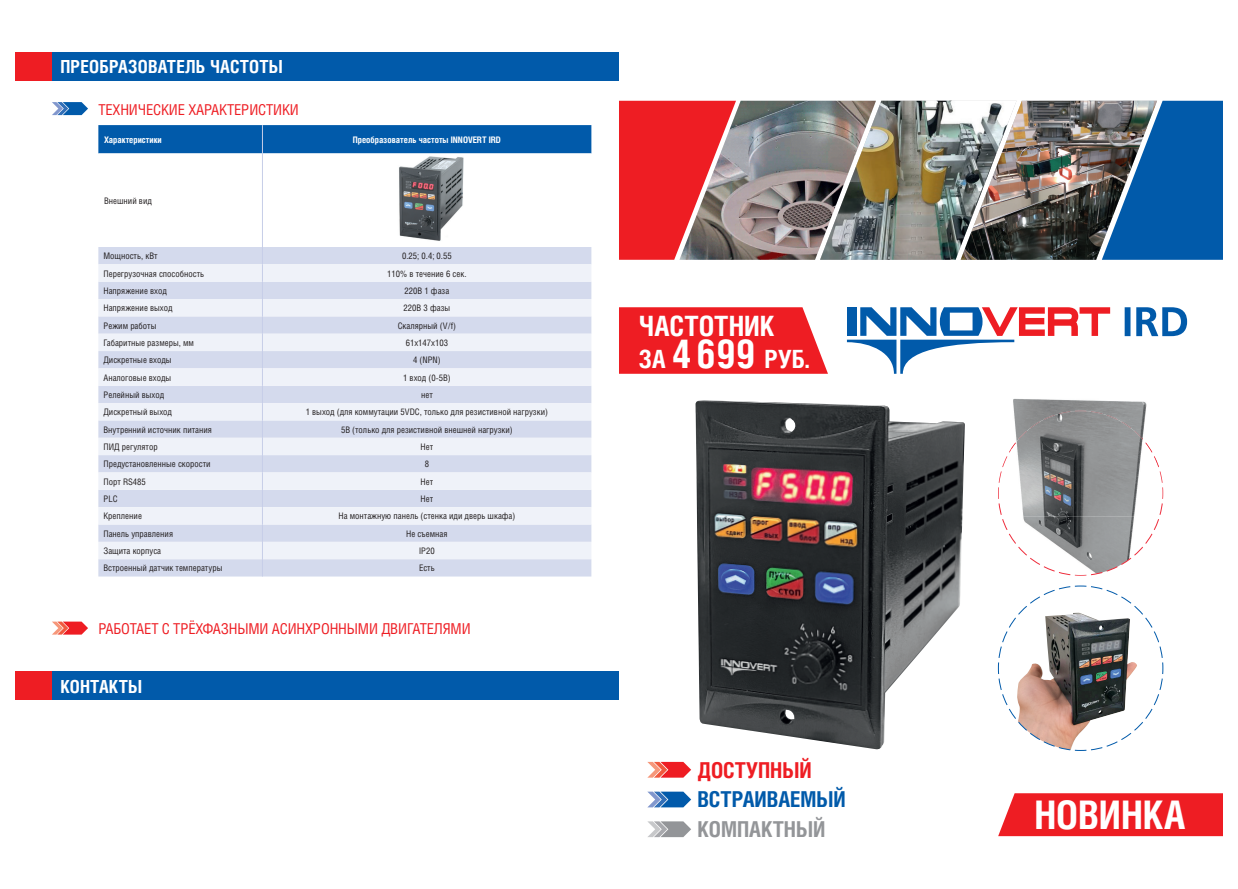
<style>
.page{position:relative;width:1238px;height:889px;background:#fff}
.page>*{position:absolute;margin:0;border:0;box-sizing:border-box;transform-origin:0 0}
.t1{font:700 39.4px "Helios Cond C";color:#fff}
.t2{font:700 28px "Helios Cond C";color:#fff}
.t3{font:700 25.1px "Helios Cond C";color:#fff}
.t4{font:700 21.9px "Helios Cond C";color:#015aaa}
.t5{font:700 21.9px "Helios Cond C";color:#939598}
.t6{font:700 21.9px "Helios Cond C";color:#ee1d23}
.t7{font:700 18px "Helios Cond C";letter-spacing:.01em;color:#fff}
.t8{font:15px "Helios Cond C";letter-spacing:-.01em;color:#ee1d23}
.t9{font:9px "Helios Cond C";color:#231f20}
.t10{font:700 9px "Helios Cond C";color:#fff}
.s1{font-size:40px}
</style>
<div class="page">
<svg style="left:647px;top:762px;width:44px;height:16px"></svg>
<svg style="left:648px;top:792px;width:43px;height:15px"></svg>
<svg style="left:647px;top:821px;width:44px;height:16px"></svg>
<div style="left:52px;top:52px;width:567px;height:28px;background:#015aaa"></div>
<div style="left:52px;top:671px;width:567px;height:28px;background:#015aaa"></div>
<div style="left:15px;top:52px;width:37px;height:28px;background:#ee1d23"></div>
<div style="left:15px;top:671px;width:37px;height:29px;background:#ee1d23"></div>
<svg style="left:847px;top:307px;width:263px;height:67px"></svg>
<svg style="left:1124px;top:307px;width:63px;height:29px"></svg>
<svg style="left:98px;top:153px;width:493px;height:24px"></svg>
<div style="left:98px;top:247px;width:493px;height:329px;background:#d4daed"></div>
<svg style="left:98px;top:264px;width:493px;height:295px;fill:#eff2f9"></svg>
<div style="left:98px;top:125px;width:493px;height:28px;background:#015aaa"></div>
<hr style="left:262px;top:153px;width:1px;height:94px;background:#c7cee8">
<svg style="left:262px;top:247px;width:1px;height:329px"></svg>
<svg style="left:52px;top:102px;width:36px;height:13px"></svg>
<div style="left:998px;top:793px;width:225px;height:43px;background:#ee1d23"></div>
<img style="left:695px;top:400px;width:269px;height:350px">
<svg style="left:997px;top:585px;width:166px;height:166px"></svg>
<img style="left:1013px;top:399px;width:134px;height:12px">
<svg style="left:998px;top:411px;width:165px;height:165px"></svg>
<img style="left:619px;top:101px;width:604px;height:159px">
<img style="left:960px;top:101px;width:197px;height:159px">
<svg style="left:619px;top:307px;width:209px;height:67px;background:#ef2c31"></svg>
<img style="left:397px;top:155px;width:66px;height:86px">
<svg style="left:52px;top:622px;width:36px;height:13px"></svg>
<h3 class="t7" style="left:60px;top:56px;width:224px">ПРЕОБРАЗОВАТЕЛЬ ЧАСТОТЫ</h3>
<h3 class="t8" style="left:98px;top:100px;width:202px">ТЕХНИЧЕСКИЕ ХАРАКТЕРИСТИКИ</h3>
<p class="t10" style="left:104px;top:134px;width:59px">Характеристики</p>
<p class="t10" style="left:353px;top:134px;width:150px">Преобразователь частоты INNOVERT IRD</p>
<p class="t9" style="left:104px;top:195px;width:49px">Внешний вид</p>
<p class="t9" style="left:103px;top:251px;width:56px">Мощность, кВт</p>
<p class="t9" style="left:402px;top:251px;width:51px">0.25; 0.4; 0.55</p>
<p class="t9" style="left:103px;top:268px;width:102px">Перегрузочная способность</p>
<p class="t9" style="left:387px;top:268px;width:81px">110% в течение 6 сек.</p>
<p class="t9" style="left:103px;top:285px;width:65px">Напряжение вход</p>
<p class="t9" style="left:404px;top:285px;width:46px">220В 1 фаза</p>
<p class="t9" style="left:103px;top:303px;width:71px">Напряжение выход</p>
<p class="t9" style="left:404px;top:303px;width:48px">220В 3 фазы</p>
<p class="t9" style="left:103px;top:320px;width:54px">Режим работы</p>
<p class="t9" style="left:398px;top:320px;width:60px">Скалярный (V / f)</p>
<p class="t9" style="left:103px;top:337px;width:92px">Габаритные размеры, мм</p>
<p class="t9" style="left:406px;top:337px;width:44px">61х147х103</p>
<p class="t9" style="left:103px;top:355px;width:69px">Дискретные входы</p>
<p class="t9" style="left:413px;top:355px;width:29px">4 (NPN)</p>
<p class="t9" style="left:103px;top:372px;width:69px">Аналоговые входы</p>
<p class="t9" style="left:403px;top:372px;width:49px">1 вход (0-5В)</p>
<p class="t9" style="left:103px;top:389px;width:62px">Релейный выход</p>
<p class="t9" style="left:421px;top:389px;width:13px">нет</p>
<p class="t9" style="left:103px;top:407px;width:70px">Дискретный выход</p>
<p class="t9" style="left:306px;top:407px;width:244px">1 выход (для коммутации 5VDC, только для резистивной нагрузки)</p>
<p class="t9" style="left:103px;top:424px;width:110px">Внутренний источник питания</p>
<p class="t9" style="left:341px;top:424px;width:173px">5В (только для резистивной внешней нагрузки)</p>
<p class="t9" style="left:103px;top:441px;width:56px">ПИД регулятор</p>
<p class="t9" style="left:420px;top:441px;width:14px">Нет</p>
<p class="t9" style="left:103px;top:459px;width:109px">Предустановленные скорости</p>
<p class="t9" style="left:425px;top:459px;width:6px">8</p>
<p class="t9" style="left:103px;top:476px;width:44px">Порт RS485</p>
<p class="t9" style="left:420px;top:476px;width:14px">Нет</p>
<p class="t9" style="left:103px;top:493px;width:16px">PLC</p>
<p class="t9" style="left:420px;top:493px;width:14px">Нет</p>
<p class="t9" style="left:103px;top:511px;width:40px">Крепление</p>
<p class="t9" style="left:338px;top:511px;width:178px">На монтажную панель (стенка иди дверь шкафа)</p>
<p class="t9" style="left:103px;top:528px;width:71px">Панель управления</p>
<p class="t9" style="left:406px;top:528px;width:43px">Не съемная</p>
<p class="t9" style="left:103px;top:545px;width:59px">Защита корпуса</p>
<p class="t9" style="left:419px;top:545px;width:17px">IP20</p>
<p class="t9" style="left:103px;top:563px;width:120px">Встроенный датчик температуры</p>
<p class="t9" style="left:419px;top:563px;width:17px">Есть</p>
<h3 class="t8" style="left:98px;top:620px;width:374px">РАБОТАЕТ С ТРЁХФАЗНЫМИ АСИНХРОННЫМИ ДВИГАТЕЛЯМИ</h3>
<h3 class="t7" style="left:60px;top:675px;width:83px">КОНТАКТЫ</h3>
<h2 class="t2" style="left:639px;top:309px;width:138px">ЧАСТОТНИК</h2>
<h3 class="t3" style="left:639px;top:344px;width:172px">ЗА <span class="s1">4 699</span> РУБ.</h3>
<h3 class="t6" style="left:697px;top:757px;width:116px">ДОСТУПНЫЙ</h3>
<h3 class="t4" style="left:697px;top:786px;width:150px">ВСТРАИВАЕМЫЙ</h3>
<h3 class="t5" style="left:697px;top:816px;width:129px">КОМПАКТНЫЙ</h3>
<h1 class="t1" style="left:1034px;top:791px;width:152px">НОВИНКА</h1>
</div>
